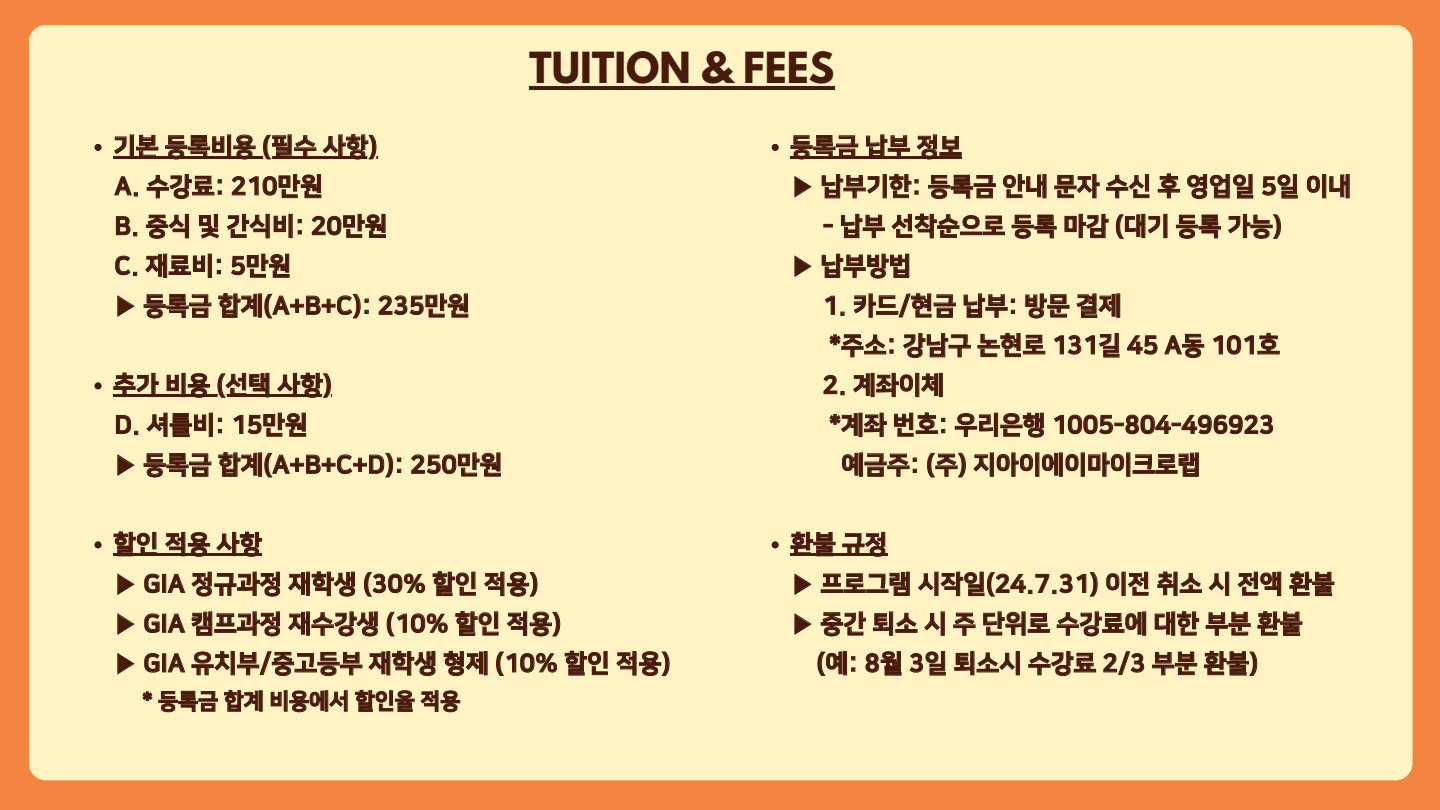
<style>
.page{position:relative;width:1440px;height:810px;background:#f48541}
.page>*{position:absolute;margin:0;border:0;box-sizing:border-box;transform-origin:0 0}
.t1{font:700 38px "League Spartan";color:#481a0c}
.t2{font:25px/39.8px "Nanum Square EB";color:#481a0c}
.t3{font:22px "Nanum Square EB";color:#481a0c}
</style>
<div class="page">
<div style="left:29px;top:25px;width:1383px;height:755px;background:#fff3c3;border-radius:17px"></div>
<hr style="left:529px;top:86px;width:305px;height:3px;background:#481a0c">
<svg style="left:114px;top:134px;width:263px;height:26px"></svg>
<svg style="left:114px;top:174px;width:208px;height:26px"></svg>
<svg style="left:115px;top:213px;width:271px;height:26px"></svg>
<svg style="left:115px;top:253px;width:175px;height:25px"></svg>
<svg style="left:117px;top:293px;width:352px;height:26px"></svg>
<svg style="left:113px;top:372px;width:218px;height:26px"></svg>
<svg style="left:115px;top:412px;width:192px;height:26px"></svg>
<svg style="left:117px;top:452px;width:384px;height:26px"></svg>
<svg style="left:113px;top:531px;width:150px;height:26px"></svg>
<svg style="left:117px;top:571px;width:421px;height:26px"></svg>
<svg style="left:117px;top:610px;width:444px;height:27px"></svg>
<svg style="left:117px;top:650px;width:553px;height:27px"></svg>
<svg style="left:142px;top:689px;width:319px;height:24px"></svg>
<svg style="left:95px;top:144px;width:6px;height:7px"></svg>
<hr style="left:113px;top:156px;width:264px;height:2px;background:#481a0c">
<svg style="left:95px;top:383px;width:6px;height:6px"></svg>
<hr style="left:113px;top:395px;width:219px;height:2px;background:#481a0c">
<svg style="left:95px;top:542px;width:6px;height:6px"></svg>
<hr style="left:113px;top:554px;width:149px;height:2px;background:#481a0c">
<svg style="left:790px;top:134px;width:172px;height:26px"></svg>
<svg style="left:794px;top:173px;width:556px;height:27px"></svg>
<svg style="left:823px;top:213px;width:458px;height:26px"></svg>
<svg style="left:794px;top:253px;width:116px;height:26px"></svg>
<svg style="left:825px;top:293px;width:296px;height:26px"></svg>
<svg style="left:829px;top:332px;width:451px;height:27px"></svg>
<svg style="left:823px;top:372px;width:120px;height:26px"></svg>
<svg style="left:829px;top:412px;width:445px;height:26px"></svg>
<svg style="left:842px;top:452px;width:357px;height:26px"></svg>
<svg style="left:790px;top:531px;width:96px;height:26px"></svg>
<svg style="left:794px;top:571px;width:541px;height:26px"></svg>
<svg style="left:794px;top:611px;width:509px;height:26px"></svg>
<svg style="left:817px;top:650px;width:441px;height:27px"></svg>
<svg style="left:772px;top:144px;width:7px;height:7px"></svg>
<hr style="left:790px;top:156px;width:172px;height:2px;background:#481a0c">
<svg style="left:772px;top:542px;width:7px;height:6px"></svg>
<hr style="left:790px;top:554px;width:98px;height:2px;background:#481a0c">
<p class="t2" style="left:113px;top:127px;width:266px">기본 등록비용 (필수 사항)</p>
<h2 class="t2" style="left:114px;top:167px;width:275px">A. 수강료: 210만원<br>B. 중식 및 간식비: 20만원<br>C. 재료비: 5만원</h2>
<p class="t2" style="left:114px;top:286px;width:357px">▶ 등록금 합계(A+B+C): 235만원</p>
<p class="t2" style="left:113px;top:366px;width:391px">추가 비용 (선택 사항)<br>D. 셔틀비: 15만원<br>▶ 등록금 합계(A+B+C+D): 250만원</p>
<h1 class="t1" style="left:529px;top:49px;width:307px">TUITION &amp; FEES</h1>
<p class="t2" style="left:790px;top:127px;width:173px">등록금 납부 정보</p>
<h2 class="t2" style="left:792px;top:167px;width:561px">▶ 납부기한: 등록금 안내 문자 수신 후 영업일 5일 이내</h2>
<h2 class="t2" style="left:792px;top:207px;width:492px;text-indent:31px">- 납부 선착순으로 등록 마감 (대기 등록 가능) ▶ 납부방법</h2>
<h2 class="t2" style="left:823px;top:286px;width:459px">1. 카드/현금 납부: 방문 결제<br>*주소: 강남구 논현로 131길 45 A동 101호</h2>
<h2 class="t2" style="left:823px;top:366px;width:123px">2. 계좌이체</h2>
<h2 class="t2" style="left:829px;top:405px;width:447px">*계좌 번호: 우리은행 1005-804-496923</h2>
<h2 class="t2" style="left:842px;top:445px;width:361px">예금주: (주) 지아이에이마이크로랩</h2>
<p class="t2" style="left:113px;top:525px;width:427px">할인 적용 사항<br>▶ GIA 정규과정 재학생 (30% 할인 적용)</p>
<h2 class="t2" style="left:114px;top:604px;width:558px">▶ GIA 캠프과정 재수강생 (10% 할인 적용)<br>▶ GIA 유치부/중고등부 재학생 형제 (10% 할인 적용)</h2>
<h2 class="t3" style="left:142px;top:689px;width:320px">* 등록금 합계 비용에서 할인율 적용</h2>
<p class="t2" style="left:790px;top:525px;width:99px">환불 규정</p>
<h2 class="t2" style="left:792px;top:564px;width:545px">▶ 프로그램 시작일(24.7.31) 이전 취소 시 전액 환불</h2>
<h2 class="t2" style="left:792px;top:604px;width:513px">▶ 중간 퇴소 시 주 단위로 수강료에 대한 부분 환불</h2>
<h2 class="t2" style="left:817px;top:644px;width:443px">(예: 8월 3일 퇴소시 수강료 2/3 부분 환불)</h2>
</div>
